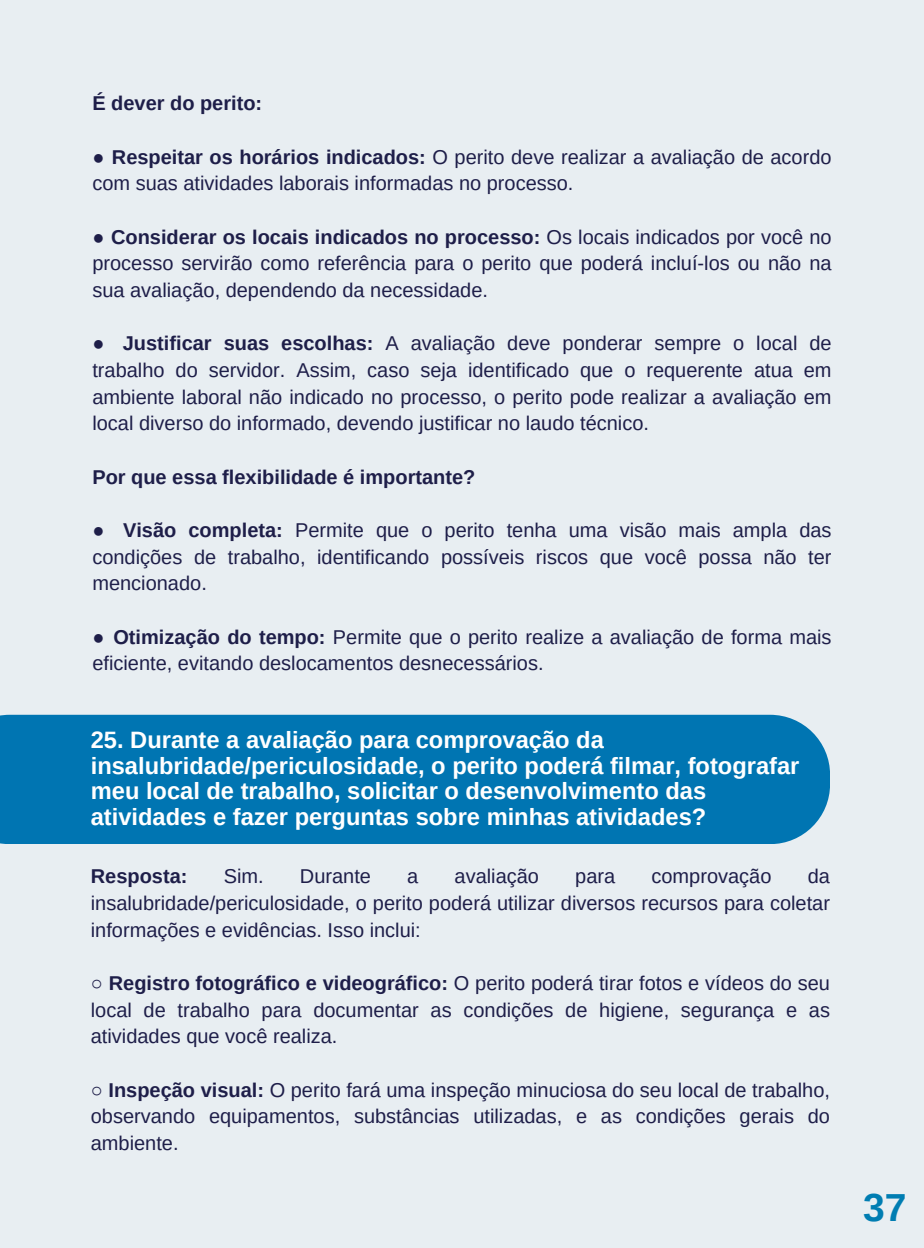
<style>
.page{position:relative;width:924px;height:1248px;background:#e8eef2}
.page>*{position:absolute;margin:0;border:0;box-sizing:border-box;transform-origin:0 0}
.t1{font:700 39.2px "Arimo";color:#007db2}
.t2{font:700 23.6px/25.6px "Arimo";color:#fff}
.t3{font:20px/26.8px "Arimo";color:#1e1e49;text-align:justify}
.t4{font:700 20px "Arimo";color:#1e1e49}
.s1{font-weight:700}
</style>
<div class="page">
<div style="left:0;top:715px;width:830px;height:129px;background:#0075b2"></div>
<h3 class="t4" style="left:92px;top:92px;width:171px">É dever do perito:</h3>
<p class="t3" style="left:92px;top:143px;width:741px">● <span class="s1">Respeitar os horários indicados:</span> O perito deve realizar a avaliação de acordo com suas atividades laborais informadas no processo.</p>
<p class="t3" style="left:92px;top:223px;width:741px">● <span class="s1">Considerar os locais indicados no processo:</span> Os locais indicados por você no processo servirão como referência para o perito que poderá incluí-los ou não na sua avaliação, dependendo da necessidade.</p>
<p class="t3" style="left:92px;top:330px;width:741px">● <span class="s1">Justificar suas escolhas:</span> A avaliação deve ponderar sempre o local de trabalho do servidor. Assim, caso seja identificado que o requerente atua em ambiente laboral não indicado no processo, o perito pode realizar a avaliação em local diverso do informado, devendo justificar no laudo técnico.</p>
<h3 class="t4" style="left:92px;top:466px;width:385px">Por que essa flexibilidade é importante?</h3>
<p class="t3" style="left:92px;top:517px;width:741px">● <span class="s1">Visão completa:</span> Permite que o perito tenha uma visão mais ampla das condições de trabalho, identificando possíveis riscos que você possa não ter mencionado.</p>
<p class="t3" style="left:92px;top:623px;width:741px">● <span class="s1">Otimização do tempo:</span> Permite que o perito realize a avaliação de forma mais eficiente, evitando deslocamentos desnecessários.</p>
<h2 class="t2" style="left:91px;top:727px;width:710px">25. Durante a avaliação para comprovação da insalubridade/periculosidade, o perito poderá filmar, fotografar meu local de trabalho, solicitar o desenvolvimento das atividades e fazer perguntas sobre minhas atividades?</h2>
<p class="t4" style="left:91px;top:865px;width:98px">Resposta:</p>
<p class="t3" style="left:224px;top:863px;width:41px">Sim.</p>
<p class="t3" style="left:300px;top:863px;width:73px">Durante</p>
<p class="t3" style="left:407px;top:863px;width:13px">a</p>
<p class="t3" style="left:455px;top:863px;width:86px">avaliação</p>
<p class="t3" style="left:575px;top:863px;width:42px">para</p>
<p class="t3" style="left:652px;top:863px;width:122px">comprovação</p>
<p class="t3" style="left:91px;top:863px;width:741px;text-indent:717px">da insalubridade/periculosidade, o perito poderá utilizar diversos recursos para coletar informações e evidências. Isso inclui:</p>
<p class="t3" style="left:91px;top:970px;width:741px">○ <span class="s1">Registro fotográfico e videográfico:</span> O perito poderá tirar fotos e vídeos do seu local de trabalho para documentar as condições de higiene, segurança e as atividades que você realiza.</p>
<p class="t3" style="left:91px;top:1076px;width:741px">○ <span class="s1">Inspeção visual:</span> O perito fará uma inspeção minuciosa do seu local de trabalho, observando equipamentos, substâncias utilizadas, e as condições gerais do ambiente.</p>
<h1 class="t1" style="left:863px;top:1186px;width:45px">37</h1>
</div>
